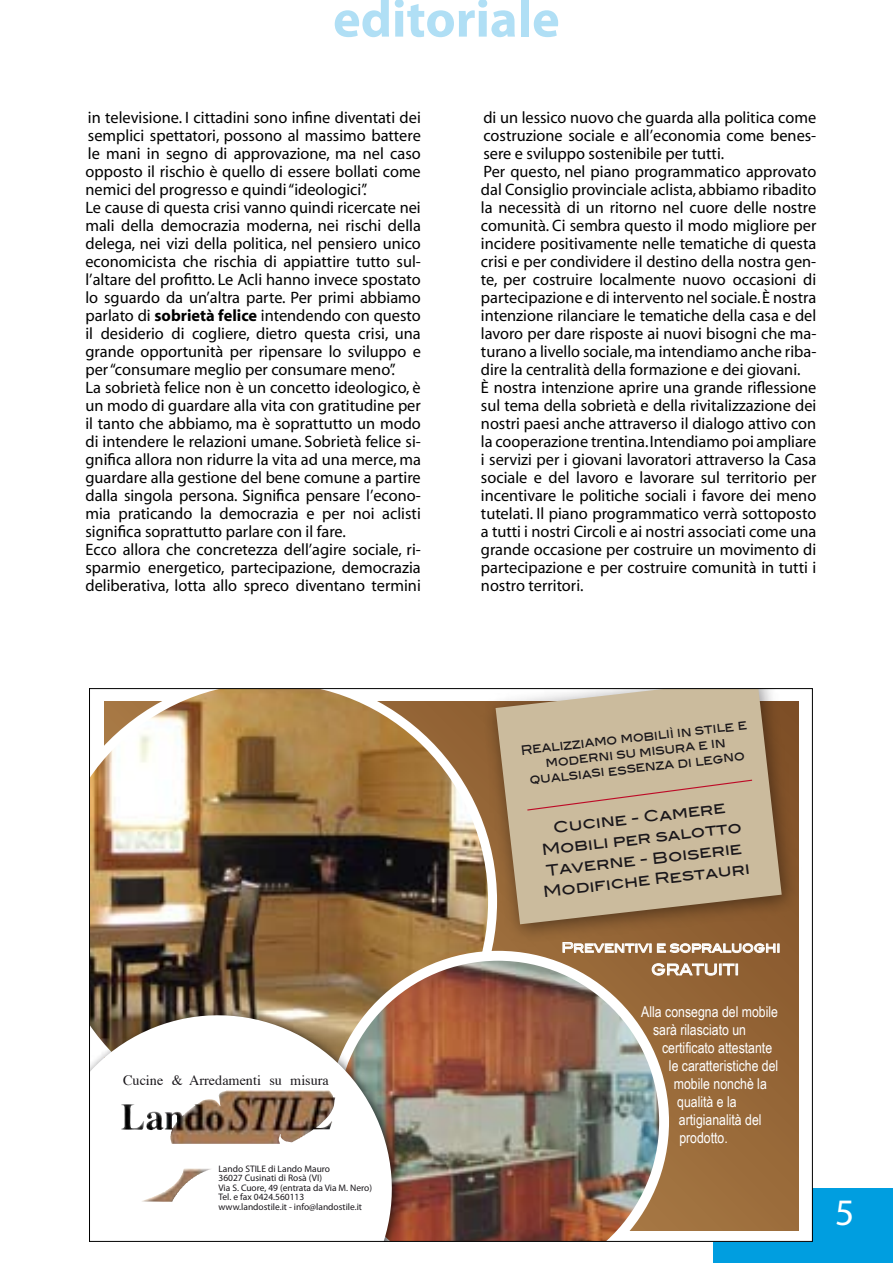
<style>
.page{position:relative;width:893px;height:1263px;background:#fff}
.page>*{position:absolute;margin:0;border:0;box-sizing:border-box;transform-origin:0 0}
.t1{font:700 52.5px "Myriad";color:#b0dff5}
.t2{font:37.5px "Myriad";color:#fff}
.t3{font:16.5px/18px "Myriad";color:#000}
.t4{font:15px/18px "Arial Narrow";color:#fff}
.t5{font:15px/21px "Blair Md ITCTT Medium";color:#1a171b;text-align:center}
.t6{font:15px "Blair Md ITCTT Medium";color:#fff;scale:.9 1}
.t7{font:14.25px "Times";color:#1a171b}
.t8{font:13.5px "Blair Md ITCTT Medium";color:#fff;scale:.9 1}
.t9{font:12.75px/15.3px "Blair Md ITCTT Medium";color:#1a171b;text-align:center;scale:.9 1}
.t10{font:9.45px/9.4px "Myriad Pro";color:#1a171b}
.s1{font-weight:700}
</style>
<div class="page">
<svg style="left:714px;top:1188px;width:179px;height:75px;background:#29a9df"></svg>
<svg style="left:497px;top:949px;width:301px;height:281px;background:#976838"></svg>
<img style="left:91px;top:690px;width:406px;height:301px">
<img style="left:327px;top:951px;width:342px;height:289px">
<img style="left:91px;top:991px;width:325px;height:249px">
<img style="left:121px;top:1090px;width:214px;height:54px">
<img style="left:475px;top:690px;width:324px;height:259px">
<svg style="left:496px;top:690px;width:286px;height:234px;background:#c0ad8e"></svg>
<svg style="left:562px;top:942px;width:217px;height:11px;background:#bea287"></svg>
<svg style="left:651px;top:963px;width:87px;height:13px"></svg>
<div style="left:526px;top:779px;width:227px;height:32px;background:#cbbb9d"></div>
<h1 class="t1" style="left:333px;top:-8px;width:228px">editoriale</h1>
<p class="t3" style="left:85px;top:109px;width:337px">in televisione. I cittadini sono infine diventati dei semplici spettatori, possono al massimo battere le mani in segno di approvazione, ma nel caso opposto il rischio è quello di essere bollati come nemici del progresso e quindi “ideologici”.<br>Le cause di questa crisi vanno quindi ricercate nei mali della democrazia moderna, nei rischi della delega, nei vizi della politica, nel pensiero unico economicista che rischia di appiattire tutto sul&shy;l’altare del profitto. Le Acli hanno invece spostato lo sguardo da un’altra parte. Per primi abbiamo parlato di <span class="s1">sobrietà felice</span> intendendo con questo il desiderio di cogliere, dietro questa crisi, una grande opportunità per ripensare lo sviluppo e per “consumare meglio per consumare meno”.<br>La sobrietà felice non è un concetto ideologico, è un modo di guardare alla vita con gratitudine per il tanto che abbiamo, ma è soprattutto un modo di intendere le relazioni umane. Sobrietà felice si&shy;gnifica allora non ridurre la vita ad una merce, ma guardare alla gestione del bene comune a partire dalla singola persona. Significa pensare l’econo&shy;mia praticando la democrazia e per noi aclisti significa soprattutto parlare con il fare.<br>Ecco allora che concretezza dell’agire sociale, ri&shy;sparmio energetico, partecipazione, democrazia deliberativa, lotta allo spreco diventano termini</p>
<p class="t3" style="left:481px;top:109px;width:337px">di un lessico nuovo che guarda alla politica come costruzione sociale e all’economia come benes&shy;sere e sviluppo sostenibile per tutti.<br>Per questo, nel piano programmatico approvato dal Consiglio provinciale aclista, abbiamo ribadito la necessità di un ritorno nel cuore delle nostre comunità. Ci sembra questo il modo migliore per incidere positivamente nelle tematiche di questa crisi e per condividere il destino della nostra gen&shy;te, per costruire localmente nuovo occasioni di partecipazione e di intervento nel sociale. È nostra intenzione rilanciare le tematiche della casa e del lavoro per dare risposte ai nuovi bisogni che ma&shy;turano a livello sociale, ma intendiamo anche riba&shy;dire la centralità della formazione e dei giovani.<br>È nostra intenzione aprire una grande riflessione sul tema della sobrietà e della rivitalizzazione dei nostri paesi anche attraverso il dialogo attivo con la cooperazione trentina. Intendiamo poi ampliare i servizi per i giovani lavoratori attraverso la Casa sociale e del lavoro e lavorare sul territorio per incentivare le politiche sociali i favore dei meno tutelati. Il piano programmatico verrà sottoposto a tutti i nostri Circoli e ai nostri associati come una grande occasione per costruire un movimento di partecipazione e per costruire comunità in tutti i nostro territori.</p>
<p class="t7" style="left:123px;top:1067px;width:207px">Cucine &amp; Arredamenti su misura</p>
<p class="t10" style="left:219px;top:1164px;width:155px">Lando STILE di Lando Mauro<br>36027 Cusinati di Rosà (VI)<br>Via S. Cuore, 49 (entrata da Via M. Nero)<br>Tel. e fax 0424.560113 www.landostile.it - info@landostile.it</p>
<p class="t9" style="left:520px;top:740px;width:254px;rotate:-6deg">Realizziamo mobiliì in stile e moderni su misura e in qualsiasi essenza di legno</p>
<p class="t5" style="left:535px;top:816px;width:209px;rotate:-6deg">Cucine - Camere<br>Mobili per salotto<br>Taverne - Boiserie<br>Modifiche Restauri</p>
<p class="t8" style="left:562px;top:936px;width:245px">Preventivi e sopraluoghi</p>
<p class="t6" style="left:651px;top:957px;width:99px">GRATUITI</p>
<p class="t4" style="left:653px;top:1002px;width:126px;text-indent:-12px">Alla consegna del mobile sarà rilasciato un</p>
<p class="t4" style="left:662px;top:1038px;width:112px">certificato attestante</p>
<p class="t4" style="left:669px;top:1056px;width:111px">le caratteristiche del</p>
<p class="t4" style="left:674px;top:1074px;width:94px">mobile nonchè la</p>
<p class="t4" style="left:677px;top:1092px;width:61px">qualità e la</p>
<p class="t4" style="left:679px;top:1110px;width:84px">artigianalità del</p>
<p class="t4" style="left:679px;top:1128px;width:50px">prodotto.</p>
<h2 class="t2" style="left:835px;top:1193px;width:21px">5</h2>
</div>
